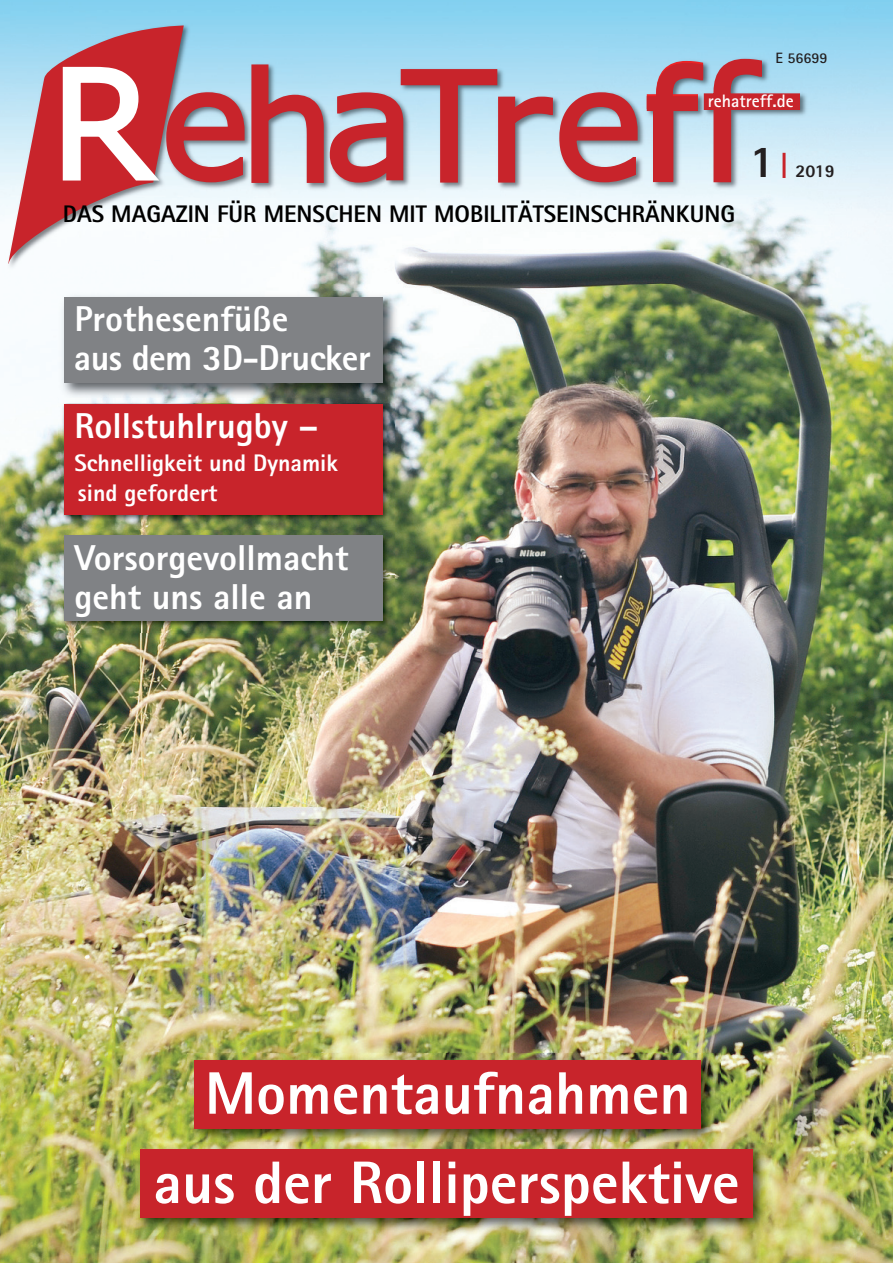
<style>
.page{position:relative;width:893px;height:1263px;background:#fff}
.page>*{position:absolute;margin:0;border:0;box-sizing:border-box;transform-origin:0 0}
.t1{font:800 60px/89.2px "Rotis Sans Serif";color:#fff;text-align:center}
.t2{font:800 45px "Rotis Sans Serif";color:#231f20}
.t3{font:800 36px/39px "Rotis Sans Serif";color:#fff}
.t4{font:800 24px "Rotis Sans Serif";color:#000}
.t5{font:800 24px/30px "Rotis Sans Serif";color:#fff}
.t6{font:700 18px "Rotis Sans Serif";color:#fff}
.t7{font:800 18px "Rotis Sans Serif";color:#231f20}
.t8{font:700 15px "Rotis Sans Serif";color:#231f20}
</style>
<div class="page">
<img style="left:0;top:0;width:893px;height:1263px">
<img style="left:188px;top:1053px;width:532px;height:90px">
<div style="left:195px;top:1060px;width:506px;height:68px;background:#c8242b"></div>
<img style="left:133px;top:1143px;width:639px;height:94px">
<div style="left:140px;top:1150px;width:612px;height:68px;background:#c8242b"></div>
<img style="left:57px;top:291px;width:345px;height:111px">
<div style="left:64px;top:298px;width:319px;height:85px;background:#808285"></div>
<img style="left:58px;top:530px;width:336px;height:102px">
<div style="left:64px;top:536px;width:319px;height:85px;background:#808285"></div>
<img style="left:58px;top:398px;width:336px;height:128px">
<div style="left:64px;top:404px;width:319px;height:110px;background:#c8242b"></div>
<img style="left:0;top:3px;width:869px;height:280px">
<svg style="left:645px;top:57px;width:157px;height:127px;background:#c09aa6"></svg>
<svg style="left:8px;top:25px;width:631px;height:239px"></svg>
<hr style="left:782px;top:153px;width:3px;height:25px;background:#c8242b">
<p class="t8" style="left:775px;top:52px;width:54px">E 56699</p>
<p class="t6" style="left:708px;top:95px;width:87px">rehatreff.de</p>
<p class="t4" style="left:63px;top:205px;width:674px">DAS MAGAZIN FÜR MENSCHEN MIT MOBILITÄTSEINSCHRÄNKUNG</p>
<p class="t2" style="left:750px;top:145px;width:27px">1</p>
<p class="t7" style="left:795px;top:164px;width:41px">2019</p>
<p class="t3" style="left:74px;top:303px;width:298px">Prothesenfüße<br>aus dem 3D-Drucker</p>
<p class="t3" style="left:74px;top:410px;width:246px">Rollstuhlrugby –</p>
<p class="t5" style="left:74px;top:450px;width:265px">Schnelligkeit und Dynamik sind gefordert</p>
<p class="t3" style="left:74px;top:541px;width:275px">Vorsorgevollmacht geht uns alle an</p>
<h1 class="t1" style="left:153px;top:1054px;width:588px">Momentaufnahmen<br>aus der Rolliperspektive</h1>
</div>
